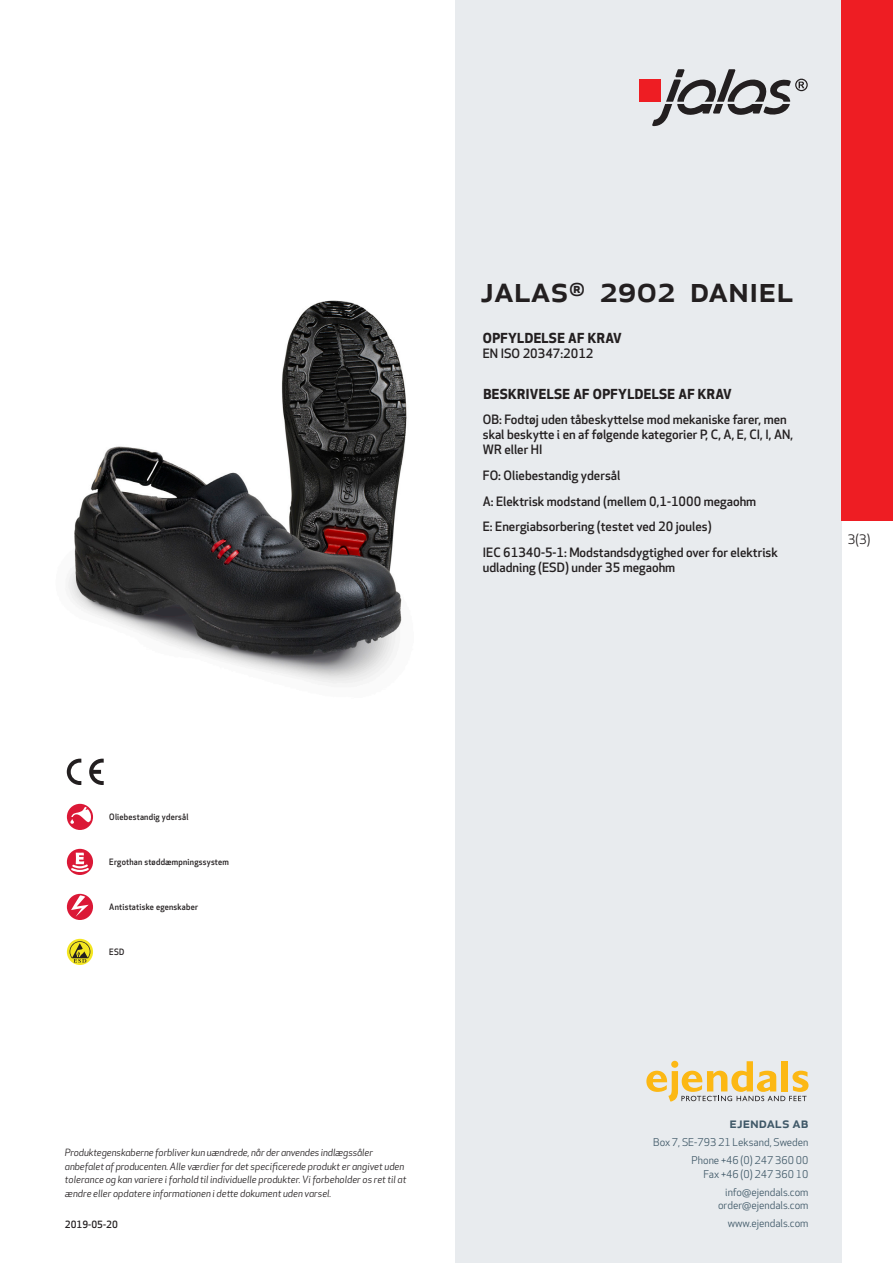
<style>
.page{position:relative;width:893px;height:1263px;background:#fff}
.page>*{position:absolute;margin:0;border:0;box-sizing:border-box;transform-origin:0 0}
.prodname{font:500 36px "Apex New";color:#231f20}
.t1{font:500 15px "Apex New";color:#405968}
.Funktion_body{font:700 13.5px "Apex New";letter-spacing:.025em;color:#231f20}
.t2{font:12.75px "Apex New";color:#231f20}
.Funktion_body-2{font:500 12.6px/15px "Apex New";color:#231f20}
.t3{font:10.5px/18px "Apex New";color:#405968;text-align:right}
.t4{font:italic 9.75px/13.5px "Apex New";color:#231f20}
.t5{font:500 9.75px "Apex New";color:#231f20}
.Artikel{font:500 8.55px "Apex New";letter-spacing:.025em;color:#231f20;scale:.95 1}
</style>
<div class="page">
<div style="left:455px;top:0;width:387px;height:1263px;background:#e8ebee"></div>
<svg style="left:646px;top:1061px;width:162px;height:40px"></svg>
<img style="left:68px;top:300px;width:339px;height:384px">
<div style="left:842px;top:0;width:51px;height:520px;background:#ee1d23"></div>
<div style="left:67px;top:804px;width:26px;height:26px;background:#db1836;border-radius:50%"></div>
<svg style="left:70px;top:807px;width:21px;height:17px"></svg>
<svg style="left:67px;top:849px;width:26px;height:26px"></svg>
<svg style="left:69px;top:853px;width:22px;height:20px"></svg>
<div style="left:67px;top:894px;width:26px;height:26px;background:#db1836;border-radius:50%"></div>
<svg style="left:71px;top:895px;width:18px;height:22px"></svg>
<svg style="left:67px;top:939px;width:26px;height:26px"></svg>
<svg style="left:70px;top:941px;width:20px;height:22px"></svg>
<svg style="left:89px;top:759px;width:15px;height:26px"></svg>
<svg style="left:67px;top:759px;width:14px;height:26px"></svg>
<div style="left:639px;top:80px;width:22px;height:22px;background:#ee1d23"></div>
<svg style="left:652px;top:69px;width:156px;height:57px"></svg>
<p class="prodname" style="left:480px;top:265px;width:315px">JALAS<sup>®</sup> 2902 DANIEL</p>
<p class="Funktion_body" style="left:483px;top:328px;width:140px">OPFYLDELSE AF KRAV</p>
<p class="Funktion_body-2" style="left:483px;top:346px;width:112px">EN ISO 20347:2012</p>
<p class="Funktion_body" style="left:483px;top:384px;width:250px">BESKRIVELSE AF OPFYLDELSE AF KRAV</p>
<p class="Funktion_body-2" style="left:483px;top:412px;width:312px">OB: Fodtøj uden tåbeskyttelse mod mekaniske farer, men skal beskytte i en af følgende kategorier P, C, A, E, CI, I, AN,<br>WR eller HI</p>
<p class="Funktion_body-2" style="left:483px;top:468px;width:139px">FO: Oliebestandig ydersål</p>
<p class="Funktion_body-2" style="left:483px;top:493px;width:275px">A: Elektrisk modstand (mellem 0,1-1000 megaohm</p>
<p class="Funktion_body-2" style="left:483px;top:519px;width:230px">E: Energiabsorbering (testet ved 20 joules)</p>
<p class="Funktion_body-2" style="left:483px;top:545px;width:297px">IEC 61340-5-1: Modstandsdygtighed over for elektrisk udladning (ESD) under 35 megaohm</p>
<p class="t2" style="left:848px;top:531px;width:24px">3(3)</p>
<p class="Artikel" style="left:109px;top:811px;width:85px">Oliebestandig ydersål</p>
<p class="Artikel" style="left:109px;top:856px;width:128px">Ergothan støddæmpningssystem</p>
<p class="Artikel" style="left:109px;top:901px;width:95px">Antistatiske egenskaber</p>
<p class="Artikel" style="left:109px;top:946px;width:17px">ESD</p>
<p class="t4" style="left:65px;top:1146px;width:343px">Produktegenskaberne forbliver kun uændrede, når der anvendes indlægssåler anbefalet af producenten. Alle værdier for det specificerede produkt er angivet uden tolerance og kan variere i forhold til individuelle produkter. Vi forbeholder os ret til at ændre eller opdatere informationen i dette dokument uden varsel.</p>
<p class="t5" style="left:65px;top:1218px;width:54px">2019-05-20</p>
<p class="t1" style="left:729px;top:1113px;width:80px">ejendals ab</p>
<p class="t3" style="left:653px;top:1133px;width:157px">Box 7, SE-793 21 Leksand, Sweden<br>Phone +46 (0) 247 360 00</p>
<p class="t3" style="left:703px;top:1165px;width:107px">Fax +46 (0) 247 360 10 info@ejendals.com</p>
<p class="t3" style="left:718px;top:1196px;width:92px">order@ejendals.com</p>
<p class="t3" style="left:728px;top:1215px;width:82px">www.ejendals.com</p>
</div>
